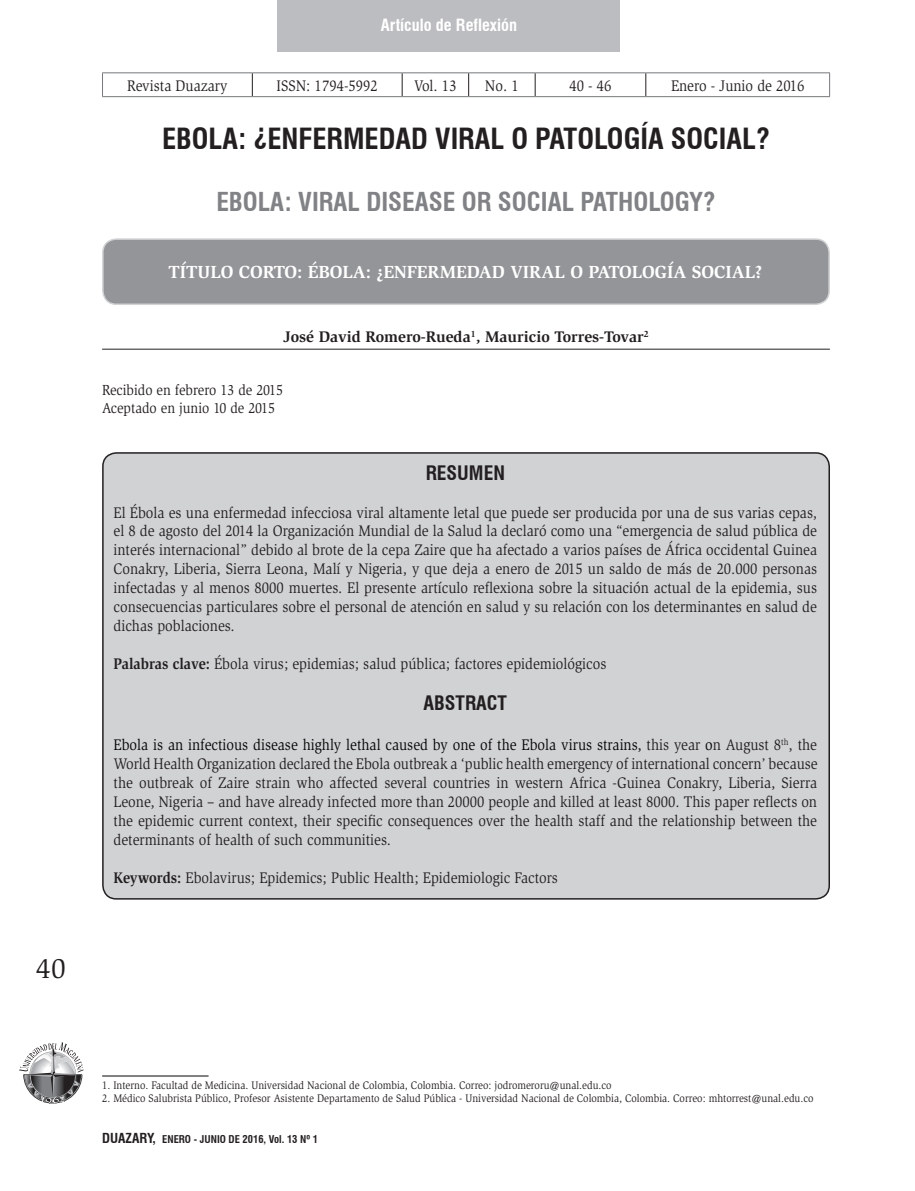
<style>
.page{position:relative;width:915px;height:1191px;background:#fff}
.page>*{position:absolute;margin:0;border:0;box-sizing:border-box;transform-origin:0 0}
.t1{font:700 condensed 28.5px "Swiss 721 BT";color:#231f20}
.t2{font:28.5px "Slimbach";color:#231f20}
.t3{font:700 condensed 25.5px "Swiss 721 BT";color:#808285}
.t4{font:700 condensed 19.5px "Swiss 721 BT";color:#231f20}
.t5{font:700 18px "Slimbach";color:#fff}
.t6{font:700 condensed 16.5px "Swiss 721 BT";color:#fff}
.t7{font:15.75px/18.9px "Slimbach";color:#231f20;text-align:justify;scale:.9 1}
.t8{font:700 15.75px "Slimbach";color:#231f20}
.t9{font:15px/18px "Slimbach";color:#231f20;scale:.9 1}
.t10{font:condensed 13.5px "Swiss 721 BT";color:#231f20}
.t11{font:11.25px "Slimbach";color:#231f20;scale:.9 1}
.t12{font:700 condensed 10.5px "Swiss 721 BT";color:#231f20}
.s1{font-weight:700}
.s2{color:#040503}
.s3{font-size:13.5px}
.s4{font-style:inherit}
</style>
<div class="page">
<svg style="left:19px;top:1042px;width:64px;height:61px"></svg>
<div style="left:103px;top:453px;width:726px;height:446px;background:#d1d2d4;border-radius:14px"></div>
<div style="left:102px;top:452px;width:727px;height:447px;border:2px solid #231f20;border-radius:14px"></div>
<hr style="left:102px;top:349px;width:727px;height:1px;background:#231f20">
<div style="left:277px;top:0;width:343px;height:51px;background:#bcbdc0"></div>
<div style="left:103px;top:239px;width:725px;height:65px;background:#939598;border-radius:14px"></div>
<div style="left:102px;top:238px;width:727px;height:67px;border:2px solid #d1d2d4;border-radius:14px"></div>
<svg style="left:252px;top:73px;width:1px;height:23px"></svg>
<svg style="left:401px;top:73px;width:1px;height:23px"></svg>
<svg style="left:468px;top:73px;width:1px;height:23px"></svg>
<svg style="left:534px;top:73px;width:1px;height:23px"></svg>
<svg style="left:645px;top:73px;width:1px;height:23px"></svg>
<hr style="left:102px;top:72px;width:150px;height:1px;background:#76787b">
<svg style="left:102px;top:73px;width:1px;height:23px"></svg>
<hr style="left:252px;top:72px;width:150px;height:1px;background:#76787b">
<hr style="left:402px;top:72px;width:66px;height:1px;background:#76787b">
<hr style="left:468px;top:72px;width:67px;height:1px;background:#76787b">
<hr style="left:535px;top:72px;width:110px;height:1px;background:#76787b">
<hr style="left:645px;top:72px;width:184px;height:1px;background:#76787b">
<svg style="left:829px;top:73px;width:1px;height:23px"></svg>
<hr style="left:102px;top:96px;width:150px;height:1px;background:#76787b">
<hr style="left:252px;top:96px;width:150px;height:1px;background:#76787b">
<hr style="left:402px;top:96px;width:66px;height:1px;background:#76787b">
<hr style="left:468px;top:96px;width:67px;height:1px;background:#76787b">
<hr style="left:535px;top:96px;width:110px;height:1px;background:#76787b">
<hr style="left:645px;top:96px;width:184px;height:1px;background:#76787b">
<hr style="left:102px;top:1075px;width:106px;height:1px;background:#040503">
<h1 class="t2" style="left:36px;top:952px;width:31px">40</h1>
<p class="t6" style="left:381px;top:15px;width:138px">Artículo de Reflexión</p>
<p class="t7" style="left:127px;top:76px;width:113px">Revista Duazary</p>
<p class="t7" style="left:276px;top:76px;width:114px">ISSN: 1794-5992</p>
<p class="t7" style="left:414px;top:76px;width:49px">Vol. 13</p>
<p class="t7" style="left:485px;top:76px;width:39px">No. 1</p>
<p class="t7" style="left:569px;top:76px;width:48px">40 - 46</p>
<p class="t7" style="left:670px;top:76px;width:150px">Enero - Junio de 2016</p>
<p class="t10" style="left:324px;top:80px;width:284px">ÉBOLA: ¿ENFERMEDAD VIRAL O PATOLOGÍA SOCIAL?</p>
<h1 class="t1" style="left:162px;top:122px;width:609px">EBOLA: ¿ENFERMEDAD VIRAL O PATOLOGÍA SOCIAL?</h1>
<h2 class="t3" style="left:216px;top:186px;width:501px">EBOLA: VIRAL DISEASE OR SOCIAL PATHOLOGY?</h2>
<p class="t5" style="left:168px;top:261px;width:595px">TÍTULO CORTO: ÉBOLA: ¿ENFERMEDAD VIRAL O PATOLOGÍA SOCIAL?</p>
<p class="t8" style="left:283px;top:328px;width:367px">José David Romero-Rueda<sup>1</sup>, Mauricio Torres-Tovar<sup>2</sup></p>
<p class="t9" style="left:102px;top:381px;width:202px">Recibido en febrero 13 de 2015<br>Aceptado en junio 10 de 2015</p>
<p class="t4" style="left:425px;top:461px;width:81px">RESUMEN</p>
<p class="t7" style="left:113px;top:503px;width:783px">El Ébola es una enfermedad infecciosa viral altamente letal que puede ser producida por una de sus varias cepas, el 8 de agosto del 2014 la Organización Mundial de la Salud la declaró como una “emergencia de salud pública de interés internacional” debido al brote de la cepa Zaire que ha afectado a varios países de África occidental Guinea Conakry, Liberia, Sierra Leona, Malí y Nigeria, y que deja a enero de 2015 un saldo de más de 20.000 personas infectadas y al menos 8000 muertes. El presente artículo reflexiona sobre la situación actual de la epidemia, sus consecuencias particulares sobre el personal de atención en salud y su relación con los determinantes en salud de dichas poblaciones.</p>
<p class="t7" style="left:113px;top:654px;width:549px"><span class="s1">Palabras clave:</span> Ébola virus; epidemias; salud pública; factores epidemiológicos</p>
<p class="t4" style="left:423px;top:690px;width:85px">ABSTRACT</p>
<p class="t7" style="left:113px;top:735px;width:783px"><span class="s2">Ebola is an infectious disease highly lethal caused by one of the Ebola virus strains,</span> this year <span class="s2">o</span>n August 8<sup>th</sup>, the World Health Organization declared the Ebola outbreak a ‘public health emergency of international concern’ because the outbreak of Zaire strain who affected several countries in western Africa -Guinea Conakry, Liberia, Sierra Leone, Nigeria – and have already infected more than 20000 people and killed at least 8000. This paper reflects on the epidemic current context, their specific consequences over the health staff and the relationship between the determinants of health of such communities.</p>
<p class="t7" style="left:113px;top:868px;width:495px"><span class="s1">Keywords:</span> Ebolavirus; Epidemics; Public Health; Epidemiologic Factors</p>
<p class="t11" style="left:102px;top:1078px;width:567px">1. Interno. Facultad de Medicina. Universidad Nacional de Colombia, Colombia. Correo: jodromeroru@unal.edu.co</p>
<p class="t11" style="left:102px;top:1092px;width:791px">2. Médico Salubrista Público, Profesor Asistente Departamento de Salud Pública - Universidad Nacional de Colombia, Colombia. Correo: mhtorrest@unal.edu.co</p>
<p class="t12" style="left:102px;top:1133px;width:217px"><span class="s3">DUAZARY,</span> <span class="s4">ENERO - JUNIO</span> DE 2016, Vol. 13 Nº 1</p>
</div>
